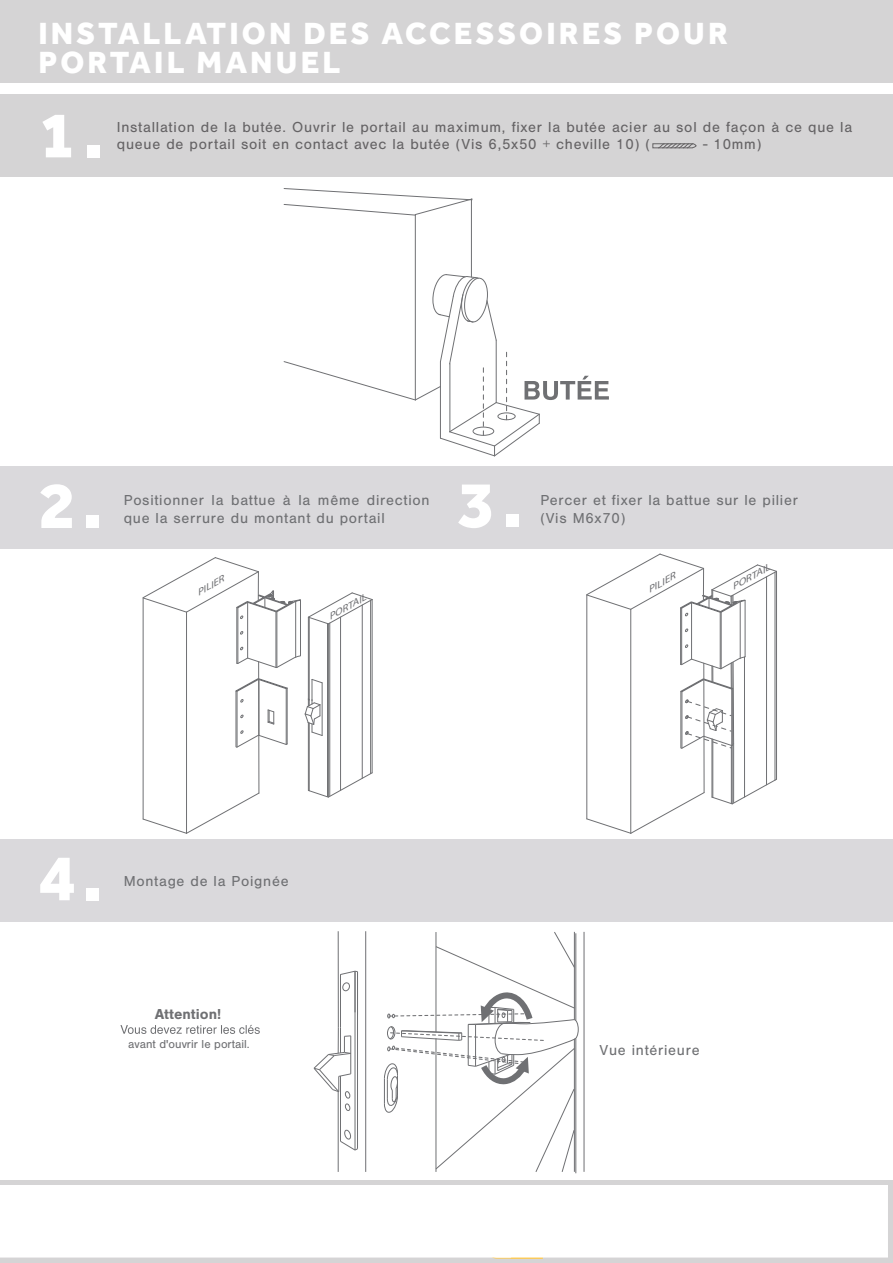
<style>
.page{position:relative;width:893px;height:1263px;background:#fff}
.page>*{position:absolute;margin:0;border:0;box-sizing:border-box;transform-origin:0 0}
.t1{font:800 67.5px "Effra";color:#fff}
.t2{font:800 31.5px/28.5px "Effra";letter-spacing:.1em;color:#fff}
.t3{font:15px/16.5px "Nimbus San";letter-spacing:.05em;color:#656365}
.t4{font:15px/18px "Nimbus San";letter-spacing:.05em;color:#6f7073}
.t5{font:700 15px "Nimbus San";color:#6f7073}
.t6{font:12px "Nimbus San";color:#6f7073}
.t7{font:italic 9.3px "Myriad Pro";color:#6f7073;scale:1.31 1}
.t8{font:italic 9.15px "Myriad Pro";color:#6f7073;scale:1.31 1}
</style>
<div class="page">
<div style="left:0;top:0;width:893px;height:82px;background:#d5d4d5"></div>
<div style="left:0;top:95px;width:893px;height:82px;background:#d5d4d5"></div>
<svg style="left:652px;top:143px;width:45px;height:6px"></svg>
<hr style="left:415px;top:215px;width:1px;height:185px;background:#6f7073">
<hr style="left:471px;top:199px;width:1px;height:78px;background:#6f7073">
<svg style="left:283px;top:188px;width:190px;height:28px"></svg>
<svg style="left:283px;top:274px;width:326px;height:183px"></svg>
<hr style="left:308px;top:723px;width:1px;height:67px;background:#6f7073">
<hr style="left:328px;top:624px;width:1px;height:173px;background:#6f7073">
<hr style="left:370px;top:600px;width:1px;height:174px;background:#6f7073">
<hr style="left:309px;top:723px;width:1px;height:68px;background:#6f7073">
<hr style="left:309px;top:617px;width:1px;height:83px;background:#6f7073">
<hr style="left:327px;top:623px;width:1px;height:174px;background:#6f7073">
<hr style="left:329px;top:623px;width:1px;height:173px;background:#6f7073">
<hr style="left:340px;top:617px;width:1px;height:173px;background:#6f7073">
<hr style="left:362px;top:605px;width:1px;height:173px;background:#6f7073">
<hr style="left:372px;top:599px;width:1px;height:174px;background:#6f7073">
<hr style="left:258px;top:662px;width:1px;height:131px;background:#6f7073">
<hr style="left:186px;top:612px;width:1px;height:221px;background:#6f7073">
<svg style="left:307px;top:772px;width:66px;height:26px"></svg>
<svg style="left:235px;top:678px;width:53px;height:14px"></svg>
<hr style="left:236px;top:691px;width:1px;height:56px;background:#6f7073">
<hr style="left:237px;top:691px;width:1px;height:56px;background:#6f7073">
<hr style="left:259px;top:680px;width:1px;height:55px;background:#6f7073">
<hr style="left:286px;top:688px;width:1px;height:56px;background:#6f7073">
<hr style="left:287px;top:688px;width:1px;height:56px;background:#6f7073">
<hr style="left:308px;top:617px;width:1px;height:83px;background:#6f7073">
<svg style="left:235px;top:709px;width:53px;height:38px"></svg>
<svg style="left:304px;top:678px;width:19px;height:58px"></svg>
<hr style="left:247px;top:602px;width:1px;height:56px;background:#6f7073">
<hr style="left:236px;top:607px;width:1px;height:56px;background:#6f7073">
<hr style="left:237px;top:608px;width:1px;height:55px;background:#6f7073">
<hr style="left:276px;top:612px;width:1px;height:55px;background:#6f7073">
<hr style="left:300px;top:600px;width:1px;height:56px;background:#6f7073">
<hr style="left:295px;top:601px;width:1px;height:56px;background:#6f7073">
<svg style="left:142px;top:557px;width:231px;height:68px"></svg>
<svg style="left:236px;top:647px;width:65px;height:21px"></svg>
<svg style="left:240px;top:631px;width:3px;height:4px"></svg>
<hr style="left:143px;top:598px;width:1px;height:221px;background:#6f7073">
<svg style="left:142px;top:792px;width:118px;height:42px"></svg>
<hr style="left:703px;top:663px;width:1px;height:130px;background:#6f7073">
<hr style="left:630px;top:609px;width:1px;height:224px;background:#6f7073">
<hr style="left:586px;top:595px;width:1px;height:224px;background:#6f7073">
<hr style="left:691px;top:603px;width:1px;height:56px;background:#6f7073">
<hr style="left:680px;top:608px;width:1px;height:56px;background:#6f7073">
<hr style="left:681px;top:608px;width:1px;height:57px;background:#6f7073">
<hr style="left:720px;top:612px;width:1px;height:57px;background:#6f7073">
<hr style="left:721px;top:612px;width:1px;height:57px;background:#6f7073">
<hr style="left:745px;top:600px;width:1px;height:57px;background:#6f7073">
<hr style="left:740px;top:602px;width:1px;height:56px;background:#6f7073">
<hr style="left:732px;top:745px;width:1px;height:58px;background:#6f7073">
<hr style="left:775px;top:572px;width:1px;height:208px;background:#6f7073">
<hr style="left:712px;top:739px;width:1px;height:58px;background:#6f7073">
<hr style="left:731px;top:745px;width:1px;height:58px;background:#6f7073">
<hr style="left:733px;top:743px;width:1px;height:59px;background:#6f7073">
<hr style="left:744px;top:657px;width:1px;height:140px;background:#6f7073">
<hr style="left:766px;top:577px;width:1px;height:208px;background:#6f7073">
<hr style="left:776px;top:571px;width:1px;height:208px;background:#6f7073">
<svg style="left:711px;top:778px;width:66px;height:27px"></svg>
<svg style="left:586px;top:553px;width:191px;height:63px"></svg>
<svg style="left:680px;top:656px;width:66px;height:93px"></svg>
<svg style="left:586px;top:791px;width:119px;height:43px"></svg>
<div style="left:0;top:1181px;width:893px;height:82px;background:#d5d4d5"></div>
<hr style="left:365px;top:931px;width:1px;height:241px;background:#6f7073">
<hr style="left:338px;top:1092px;width:1px;height:80px;background:#6f7073">
<hr style="left:338px;top:931px;width:1px;height:97px;background:#6f7073">
<hr style="left:584px;top:932px;width:1px;height:240px;background:#6f7073">
<hr style="left:340px;top:1076px;width:1px;height:65px;background:#6f7073">
<hr style="left:357px;top:972px;width:1px;height:177px;background:#6f7073">
<hr style="left:355px;top:971px;width:1px;height:179px;background:#6f7073">
<div style="left:342px;top:982px;width:8px;height:9px;border:1px solid #6f7073;border-radius:50%"></div>
<svg style="left:341px;top:970px;width:17px;height:5px"></svg>
<hr style="left:355px;top:971px;width:1px;height:41px;background:#6f7073">
<hr style="left:340px;top:974px;width:1px;height:54px;background:#6f7073">
<hr style="left:357px;top:972px;width:1px;height:43px;background:#6f7073">
<svg style="left:340px;top:1129px;width:18px;height:22px"></svg>
<svg style="left:313px;top:1028px;width:39px;height:83px"></svg>
<svg style="left:384px;top:931px;width:195px;height:242px"></svg>
<svg style="left:120px;top:1025px;width:140px;height:9px"></svg>
<svg style="left:457px;top:1257px;width:86px;height:1px"></svg>
<div style="left:0;top:839px;width:893px;height:82px;background:#dad9dc"></div>
<div style="left:0;top:467px;width:893px;height:82px;background:#dad9dc"></div>
<div style="left:0;top:1185px;width:888px;height:72px;background:#fff"></div>
<h2 class="t2" style="left:38px;top:19px;width:691px">INSTALLATION DES ACCESSOIRES POUR<br>PORTAIL MANUEL</h2>
<h1 class="t1" style="left:39px;top:95px;width:66px">1.</h1>
<p class="t3" style="left:117px;top:119px;width:737px">Installation de la butée. Ouvrir le portail au maximum, fixer la butée acier au sol de façon à ce que la queue de portail soit en contact avec la butée (Vis 6,5x50 + cheville 10) (</p>
<p class="t3" style="left:703px;top:136px;width:60px">- 10mm)</p>
<h1 class="t1" style="left:38px;top:465px;width:66px">2.</h1>
<h1 class="t1" style="left:458px;top:464px;width:66px">3.</h1>
<p class="t4" style="left:124px;top:491px;width:307px">Positionner la battue à la même direction que la serrure du montant du portail</p>
<p class="t4" style="left:540px;top:491px;width:259px">Percer et fixer la battue sur le pilier (Vis M6x70)</p>
<p class="t8" style="left:194px;top:588px;width:24px;rotate:-29deg">PILIER</p>
<p class="t8" style="left:326px;top:612px;width:34px;rotate:-29deg">PORTAIL</p>
<p class="t7" style="left:645px;top:585px;width:25px;rotate:-29deg">PILIER</p>
<p class="t7" style="left:729px;top:582px;width:34px;rotate:-29deg">PORTAIL</p>
<h1 class="t1" style="left:38px;top:837px;width:66px">4.</h1>
<p class="t4" style="left:124px;top:872px;width:166px">Montage de la Poignée</p>
<p class="t5" style="left:155px;top:1006px;width:68px">Attention!</p>
<p class="t6" style="left:128px;top:1037px;width:123px">avant d'ouvrir le portail.</p>
<p class="t4" style="left:599px;top:1041px;width:102px">Vue intérieure</p>
</div>
